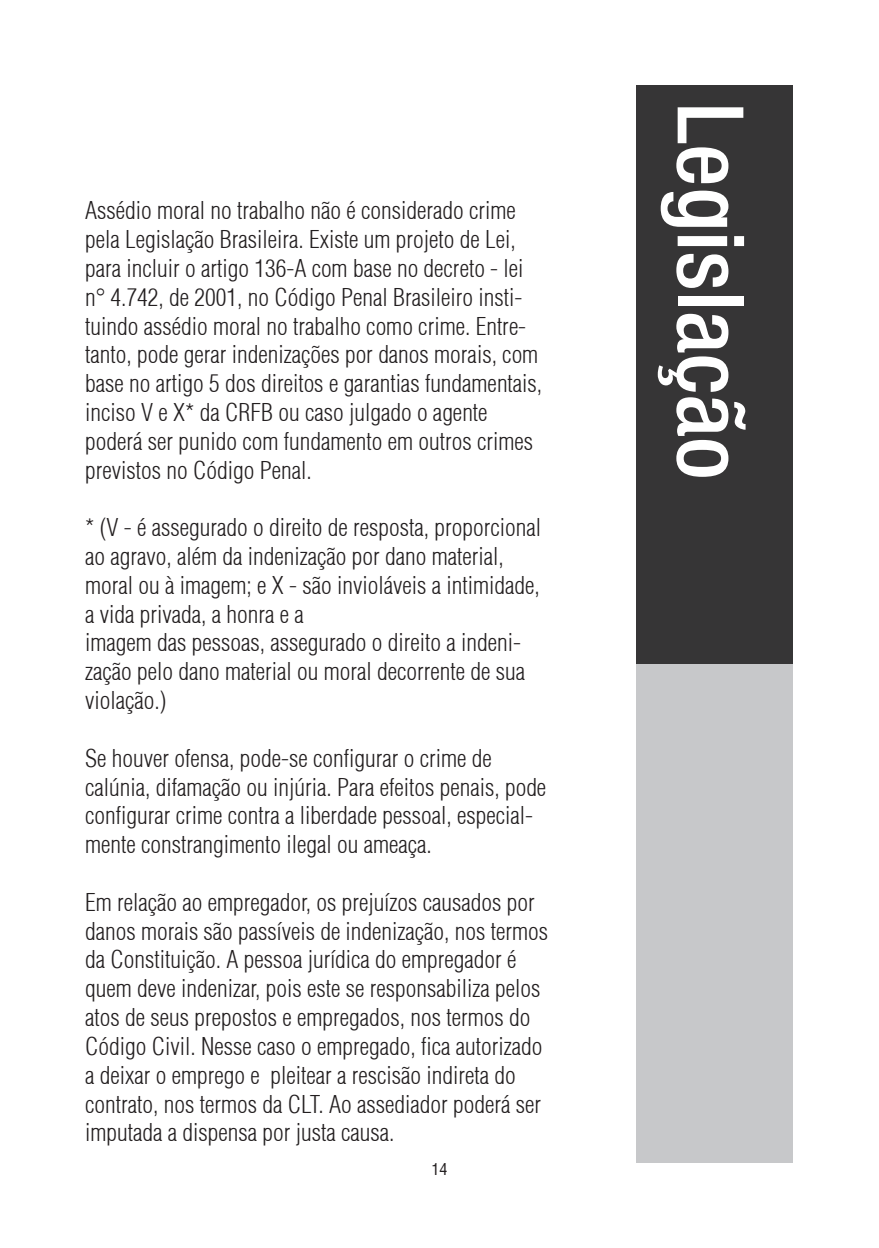
<style>
.page{position:relative;width:879px;height:1248px;background:#fff}
.page>*{position:absolute;margin:0;border:0;box-sizing:border-box;transform-origin:0 0}
.t1{font:500 condensed 92px "Helvetica Neue";color:#fff}
.t2{font:300 condensed 24px/28.8px "Helvetica";color:#231f20}
.t3{font:condensed 16px "Helvetica";color:#231f20}
</style>
<div class="page">
<div style="left:636px;top:85px;width:157px;height:1077px;background:#c7c8ca"></div>
<div style="left:636px;top:85px;width:157px;height:578px;background:#363536"></div>
<p class="t2" style="left:85px;top:196px;width:459px">Assédio moral no trabalho não é considerado crime pela Legislação Brasileira. Existe um projeto de Lei, para incluir o artigo 136-A com base no decreto - lei n° 4.742, de 2001, no Código Penal Brasileiro insti&shy;tuindo assédio moral no trabalho como crime. Entre&shy;tanto, pode gerar indenizações por danos morais, com base no artigo 5 dos direitos e garantias fundamentais, inciso V e X* da CRFB ou caso julgado o agente poderá ser punido com fundamento em outros crimes previstos no Código Penal.</p>
<p class="t2" style="left:85px;top:513px;width:457px">* (V - é assegurado o direito de resposta, proporcional ao agravo, além da indenização por dano material, moral ou à imagem; e X - são invioláveis a intimidade, a vida privada, a honra e a</p>
<p class="t2" style="left:85px;top:628px;width:441px">imagem das pessoas, assegurado o direito a indeni&shy;zação pelo dano material ou moral decorrente de sua violação.)</p>
<p class="t2" style="left:85px;top:743px;width:463px">Se houver ofensa, pode-se configurar o crime de calúnia, difamação ou injúria. Para efeitos penais, pode configurar crime contra a liberdade pessoal, especial&shy;mente constrangimento ilegal ou ameaça.</p>
<p class="t2" style="left:85px;top:887px;width:464px">Em relação ao empregador, os prejuízos causados por danos morais são passíveis de indenização, nos termos da Constituição. A pessoa jurídica do empregador é quem deve indenizar, pois este se responsabiliza pelos atos de seus prepostos e empregados, nos termos do Código Civil. Nesse caso o empregado, fica autorizado a deixar o emprego e pleitear a rescisão indireta do contrato, nos termos da CLT. Ao assediador poderá ser imputada a dispensa por justa causa.</p>
<p class="t3" style="left:431px;top:1158px;width:17px">14</p>
<p class="t1" style="left:765px;top:103px;width:378px;rotate:90deg">Legislação</p>
</div>
